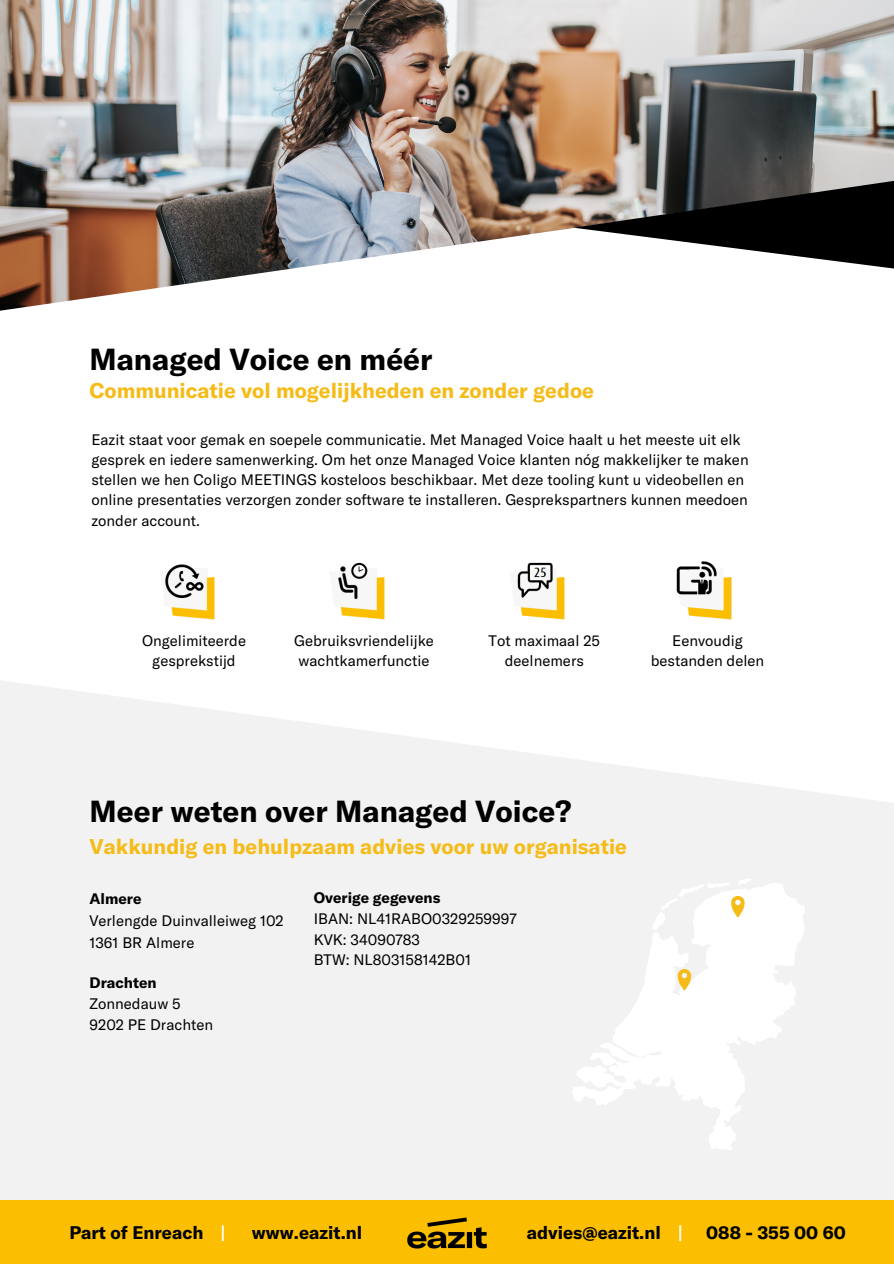
<style>
.page{position:relative;width:894px;height:1264px;background:#fff}
.page>*{position:absolute;margin:0;border:0;box-sizing:border-box;transform-origin:0 0}
.t1{font:700 30px "GT America";color:#000}
.t2{font:700 21px "GT America";color:#f5bc19}
.t3{font:700 18px "GT America";color:#000}
.t4{font:700 18px "GT America";color:#fff}
.t5{font:15px/20.2px "GT America";color:#000}
.s1{font-weight:700}
</style>
<div class="page">
<img style="left:0;top:0;width:893px;height:173px">
<img style="left:0;top:173px;width:573px;height:138px">
<svg style="left:573px;top:125px;width:320px;height:144px;background:#6a6662"></svg>
<img style="left:160px;top:564px;width:55px;height:56px">
<img style="left:329px;top:562px;width:56px;height:58px">
<img style="left:517px;top:562px;width:48px;height:58px">
<img style="left:676px;top:561px;width:56px;height:59px">
<svg style="left:0;top:681px;width:893px;height:519px;fill:#f2f2f2"></svg>
<svg style="left:572px;top:883px;width:232px;height:266px;fill:#f2f2f2"></svg>
<svg style="left:589px;top:1052px;width:27px;height:13px"></svg>
<svg style="left:677px;top:969px;width:14px;height:21px"></svg>
<svg style="left:652px;top:878px;width:99px;height:52px"></svg>
<div style="left:0;top:1200px;width:893px;height:63px;background:#fcbe00"></div>
<img style="left:407px;top:1217px;width:80px;height:32px">
<p class="t1" style="left:89px;top:340px;width:344px">Managed Voice en méér</p>
<p class="t2" style="left:89px;top:377px;width:506px">Communicatie vol mogelijkheden en zonder gedoe</p>
<p class="t5" style="left:91px;top:429px;width:650px">Eazit staat voor gemak en soepele communicatie. Met Managed Voice haalt u het meeste uit elk</p>
<p class="t5" style="left:91px;top:449px;width:658px">gesprek en iedere samenwerking. Om het onze Managed Voice klanten nóg makkelijker te maken stellen we hen Coligo MEETINGS kosteloos beschikbaar. Met deze tooling kunt u videobellen en online presentaties verzorgen zonder software te installeren. Gesprekspartners kunnen meedoen zonder account.</p>
<p class="t5" style="left:142px;top:630px;width:105px;text-align:center">Ongelimiteerde gesprekstijd</p>
<p class="t5" style="left:294px;top:630px;width:141px">Gebruiksvriendelijke wachtkamerfunctie</p>
<p class="t5" style="left:488px;top:630px;width:113px;text-align:center">Tot maximaal 25 deelnemers</p>
<p class="t5" style="left:650px;top:630px;width:115px;text-align:center">Eenvoudig bestanden delen</p>
<p class="t1" style="left:90px;top:792px;width:483px">Meer weten over Managed Voice?</p>
<p class="t2" style="left:90px;top:833px;width:538px">Vakkundig en behulpzaam advies voor uw organisatie</p>
<p class="t5" style="left:89px;top:887px;width:196px;line-height:22px"><span class="s1">Almere<br></span>Verlengde Duinvalleiweg 102<br>1361 BR Almere</p>
<p class="t5" style="left:90px;top:972px;width:125px;line-height:20.9px"><span class="s1">Drachten<br></span>Zonnedauw 5<br>9202 PE Drachten</p>
<p class="t5" style="left:313px;top:887px;width:204px;line-height:20.7px"><span class="s1">Overige gegevens<br></span>IBAN: NL41RABO0329259997<br>KVK: 34090783<br>BTW: NL803158142B01</p>
<p class="t3" style="left:69px;top:1221px;width:136px">Part of Enreach</p>
<p class="t4" style="left:221px;top:1221px;width:6px">|</p>
<p class="t3" style="left:252px;top:1221px;width:112px">www.eazit.nl</p>
<p class="t3" style="left:526px;top:1221px;width:135px">advies@eazit.nl</p>
<p class="t4" style="left:678px;top:1221px;width:6px">|</p>
<p class="t3" style="left:706px;top:1221px;width:141px">088 - 355 00 60</p>
</div>
